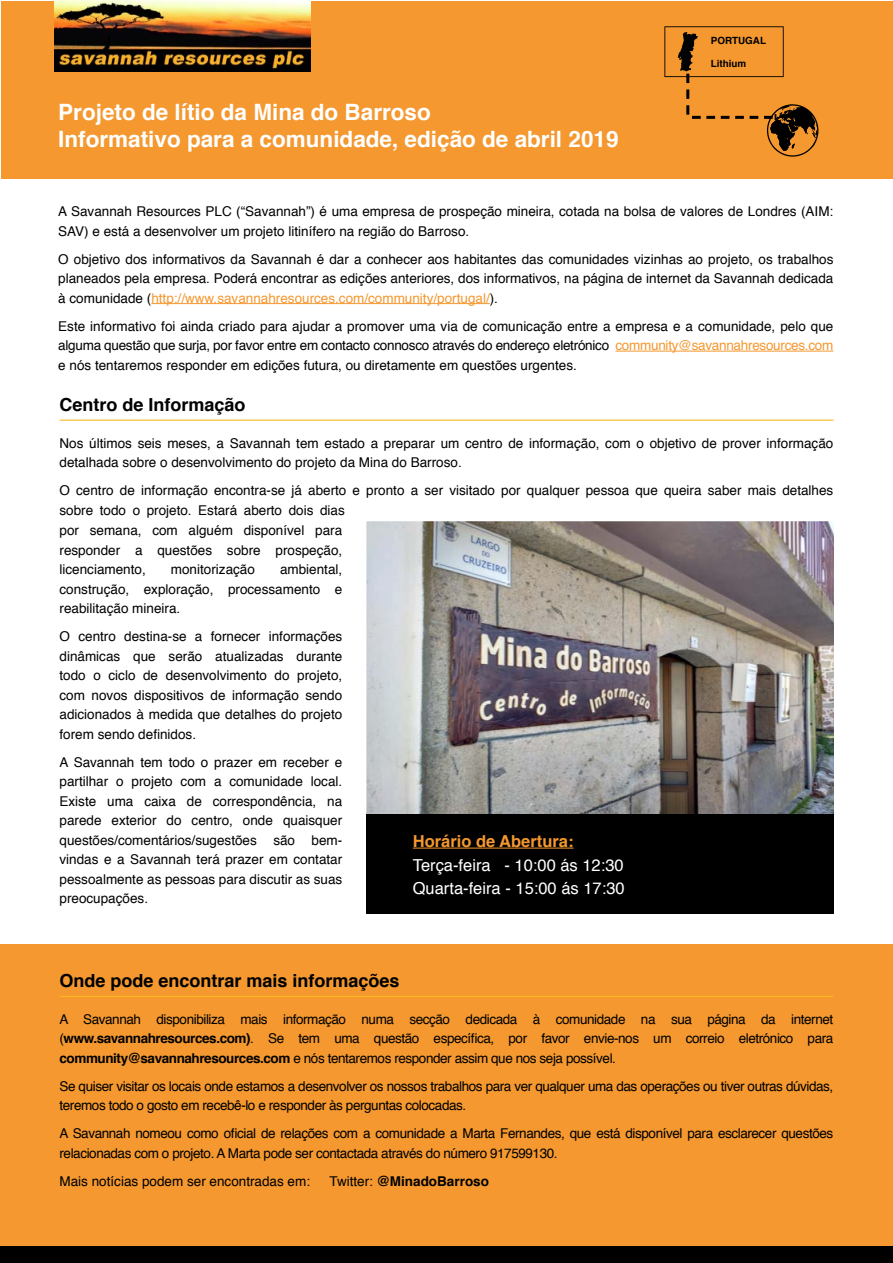
<style>
.page{position:relative;width:893px;height:1263px;background:#fff}
.page>*{position:absolute;margin:0;border:0;box-sizing:border-box;transform-origin:0 0}
.t1{font:700 22.5px/27px "Helvetica";color:#fff}
.t2{font:700 18px "Helvetica";color:#000}
.t3{font:16.5px/23.7px "Helvetica";color:#fff}
.t4{font:700 16.5px "Helvetica";color:#f4982f}
.t5{font:13.5px/19.5px "Helvetica";color:#000;text-align:justify}
.t6{font:13.5px/19.5px "Helvetica";letter-spacing:-.03em;color:#000}
.t7{font:700 13.5px "Helvetica";color:#000}
.t8{font:700 9.9px "Helvetica";color:#000}
.s1{color:#f4982f}
.s2{font-weight:700}
.s3{font-weight:400}
</style>
<div class="page">
<div style="left:1px;top:1px;width:891px;height:178px;background:#f4982f"></div>
<img style="left:54px;top:0;width:256px;height:72px">
<hr style="left:60px;top:420px;width:773px;height:1px;background:#fbbb21">
<hr style="left:151px;top:303px;width:339px;height:1px;background:#f4982f">
<hr style="left:615px;top:351px;width:218px;height:1px;background:#f4982f">
<div style="left:0;top:1222px;width:893px;height:41px;background:#000"></div>
<svg style="left:664px;top:26px;width:155px;height:131px"></svg>
<img style="left:366px;top:522px;width:467px;height:292px">
<div style="left:366px;top:814px;width:467px;height:100px;background:#000"></div>
<hr style="left:413px;top:848px;width:161px;height:1px;background:#f4982f">
<div style="left:0;top:944px;width:893px;height:302px;background:#f4982f"></div>
<hr style="left:60px;top:996px;width:773px;height:1px;background:#fbbb21">
<h1 class="t1" style="left:58px;top:99px;width:562px">Projeto de lítio da Mina do Barroso<br>Informativo para a comunidade, edição de abril 2019</h1>
<p class="t8" style="left:711px;top:32px;width:57px">PORTUGAL</p>
<p class="t8" style="left:711px;top:55px;width:37px">Lithium</p>
<p class="t5" style="left:58px;top:202px;width:777px">A Savannah Resources PLC (“Savannah”) é uma empresa de prospeção mineira, cotada na bolsa de valores de Londres (AIM:<br>SAV) e está a desenvolver um projeto litinífero na região do Barroso.</p>
<p class="t5" style="left:58px;top:249px;width:777px">O objetivo dos informativos da Savannah é dar a conhecer aos habitantes das comunidades vizinhas ao projeto, os trabalhos planeados pela empresa. Poderá encontrar as edições anteriores, dos informativos, na página de internet da Savannah dedicada à comunidade (<span class="s1">http://www.savannahresources.com/community/portugal/</span>).</p>
<p class="t5" style="left:58px;top:316px;width:777px">Este informativo foi ainda criado para ajudar a promover uma via de comunicação entre a empresa e a comunidade, pelo que alguma questão que surja, por favor entre em contacto connosco através do endereço eletrónico <span class="s1">community@savannahresources.com </span>e nós tentaremos responder em edições futura, ou diretamente em questões urgentes.</p>
<h2 class="t2" style="left:60px;top:390px;width:188px">Centro de Informação</h2>
<p class="t5" style="left:60px;top:433px;width:775px">Nos últimos seis meses, a Savannah tem estado a preparar um centro de informação, com o objetivo de prover informação detalhada sobre o desenvolvimento do projeto da Mina do Barroso.</p>
<p class="t5" style="left:60px;top:481px;width:775px">O centro de informação encontra-se já aberto e pronto a ser visitado por qualquer pessoa que queira saber mais detalhes sobre todo o projeto. Estará aberto dois dias</p>
<p class="t5" style="left:60px;top:521px;width:284px">por semana, com alguém disponível para responder a questões sobre prospeção, licenciamento,</p>
<p class="t5" style="left:60px;top:560px;width:284px;text-indent:220px">ambiental, construção, exploração, processamento e reabilitação mineira.</p>
<p class="t5" style="left:60px;top:627px;width:284px">O centro destina-se a fornecer informações dinâmicas que serão atualizadas durante todo o ciclo de desenvolvimento do projeto, com novos dispositivos de informação sendo adicionados à medida que detalhes do projeto forem sendo definidos.</p>
<p class="t5" style="left:60px;top:753px;width:284px">A Savannah tem todo o prazer em receber e partilhar o projeto com a comunidade local.<br>Existe uma caixa de correspondência, na parede exterior do centro, onde quaisquer questões/comentários/sugestões são bem&shy;vindas e a Savannah terá prazer em contatar pessoalmente as pessoas para discutir as suas preocupações.</p>
<p class="t5" style="left:171px;top:560px;width:86px">monitorização</p>
<p class="t4" style="left:413px;top:828px;width:162px">Horário de Abertura:</p>
<p class="t3" style="left:413px;top:853px;width:213px">Terça-feira - 10:00 ás 12:30<br>Quarta-feira - 15:00 ás 17:30</p>
<h2 class="t2" style="left:60px;top:966px;width:342px">Onde pode encontrar mais informações</h2>
<p class="t5" style="left:60px;top:1010px;width:775px">A Savannah disponibiliza mais informação numa secção dedicada à comunidade na sua página da internet (<span class="s2">www.savannahresources.com)</span>. Se tem uma questão específica, por favor envie-nos um correio eletrónico para <span class="s2">community@savannahresources.com</span> e nós tentaremos responder assim que nos seja possível.</p>
<p class="t6" style="left:60px;top:1077px;width:775px">Se quiser visitar os locais onde estamos a desenvolver os nossos trabalhos para ver qualquer uma das operações ou tiver outras dúvidas, teremos todo o gosto em recebê-lo e responder às perguntas colocadas.</p>
<p class="t6" style="left:60px;top:1124px;width:775px">A Savannah nomeou como oficial de relações com a comunidade a Marta Fernandes, que está disponível para esclarecer questões relacionadas com o projeto. A Marta pode ser contactada através do número 917599130.</p>
<p class="t5" style="left:60px;top:1172px;width:252px">Mais notícias podem ser encontradas em:</p>
<p class="t7" style="left:330px;top:1170px;width:161px"><span class="s3">Twitter:</span> @MinadoBarroso</p>
</div>
